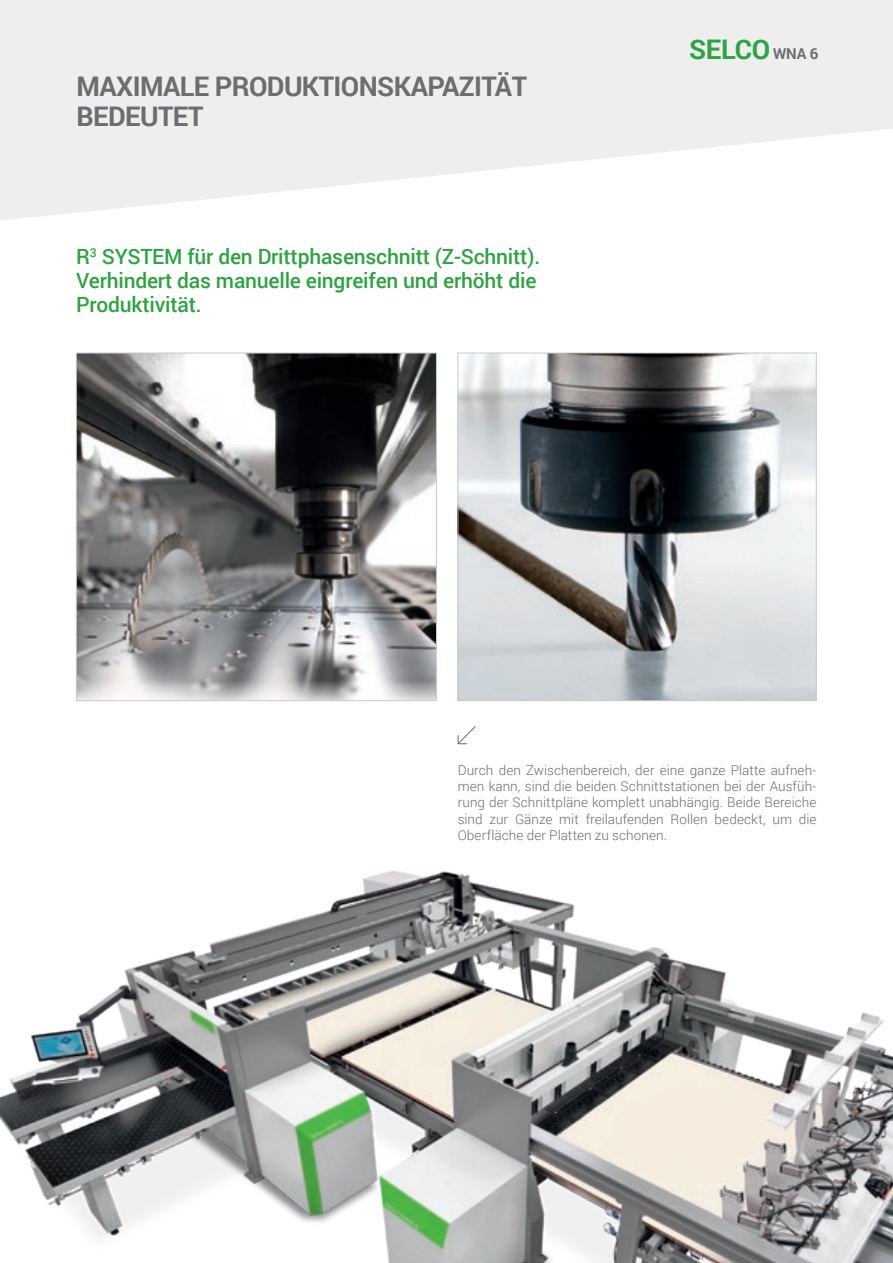
<style>
.page{position:relative;width:893px;height:1263px;background:#fff}
.page>*{position:absolute;margin:0;border:0;box-sizing:border-box;transform-origin:0 0}
._1_TITOLO_GRIGIO{font:700 27px/30px "Roboto";letter-spacing:-.02em;color:#6c6d70}
.t1{font:700 27px "Roboto";letter-spacing:-.01em;color:#2da343}
.t2{font:500 21px/24px "Roboto";letter-spacing:-.01em;color:#2da343}
.t3{font:300 13.5px/16.2px "Roboto";letter-spacing:.005em;color:#6c6d70;text-align:justify}
.s1{font-size:15px;color:#6c6d70}
</style>
<div class="page">
<img style="left:1px;top:870px;width:892px;height:393px">
<img style="left:78px;top:355px;width:357px;height:344px">
<div style="left:76px;top:353px;width:361px;height:348px;border:1px solid #c9cacc"></div>
<img style="left:460px;top:355px;width:354px;height:344px">
<div style="left:458px;top:353px;width:358px;height:348px;border:1px solid #c9cacc"></div>
<svg style="left:457px;top:726px;width:19px;height:19px"></svg>
<svg style="left:0;top:0;width:893px;height:220px;fill:#eeeeef"></svg>
<p class="_1_TITOLO_GRIGIO" style="left:77px;top:70px;width:452px">MAXIMALE PRODUKTIONSKAPAZITÄT<br>BEDEUTET</p>
<p class="t2" style="left:76px;top:243px;width:466px">R<sup>3</sup> SYSTEM für den Drittphasenschnitt (Z-Schnitt).<br>Verhindert das manuelle eingreifen und erhöht die<br>Produktivität.</p>
<p class="t1" style="left:689px;top:30px;width:131px">SELCO <span class="s1">WNA 6</span></p>
<p class="t3" style="left:458px;top:762px;width:360px">Durch den Zwischenbereich, der eine ganze Platte aufneh&shy;men kann, sind die beiden Schnittstationen bei der Ausfüh&shy;rung der Schnittpläne komplett unabhängig. Beide Bereiche sind zur Gänze mit freilaufenden Rollen bedeckt, um die Oberfläche der Platten zu schonen.</p>
</div>
